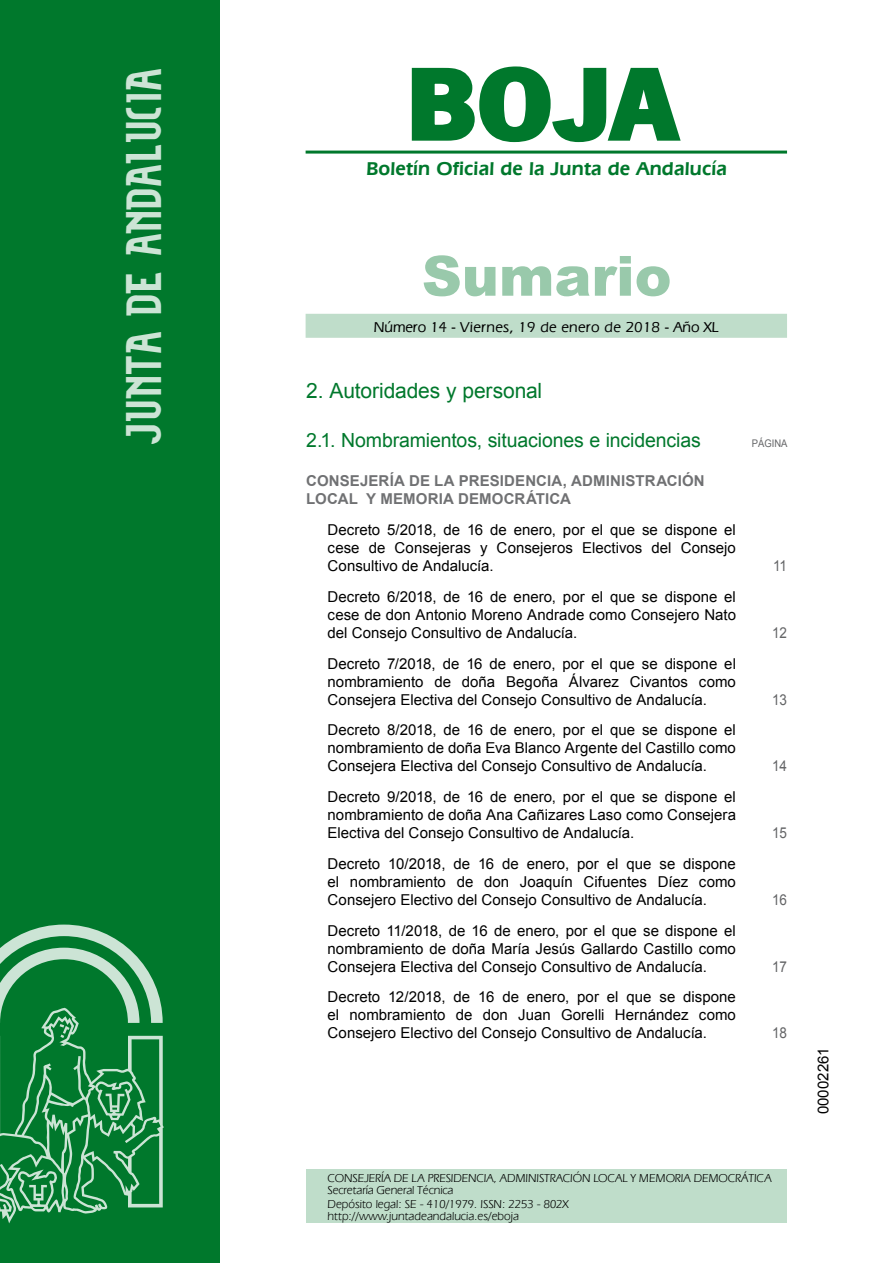
<style>
.page{position:relative;width:893px;height:1263px;background:#fff}
.page>*{position:absolute;margin:0;border:0;box-sizing:border-box;transform-origin:0 0}
.t1{font:700 105px "News Got T";color:#00782c;scale:1.14 1}
.t2{font:900 55.5px "Arial";color:#99c9ab}
.t3{font:27px "Alfabeto Andaluz Nuevo";color:#cce4d5}
.t4{font:21px "Arial";letter-spacing:-.01em;color:#00782c}
.t5{font:19.5px "Arial";letter-spacing:-.01em;color:#00782c}
.t6{font:600 19.5px "Eras IT Cby BT";letter-spacing:.01em;color:#00782c}
.t7{font:15px/18px "Arial";color:#000;text-align:justify}
.t8{font:700 15px/18px "Arial";letter-spacing:.01em;color:#707173}
.t9{font:500 15px "Eras IT Cby BT";letter-spacing:.025em;color:#000}
.t10{font:15px "Arial";color:#646567;scale:.9 1}
.t11{font:12px/12px "Eras IT Cby BT";letter-spacing:-.01em;color:#000}
.t12{font:10.5px "Arial";color:#646567;scale:.9 1}
</style>
<div class="page">
<hr style="left:305px;top:151px;width:482px;height:3px;background:#00782c">
<div style="left:305px;top:314px;width:482px;height:24px;background:#bfddca"></div>
<div style="left:0;top:0;width:219px;height:1263px;background:#00782c"></div>
<svg style="left:0;top:925px;width:164px;height:298px"></svg>
<svg style="left:411px;top:66px;width:270px;height:77px"></svg>
<div style="left:306px;top:1169px;width:481px;height:54px;background:#bfddca"></div>
<h3 class="t3" style="left:136px;top:446px;width:379px;rotate:-90deg">JUNTA DE ANDALUCIA</h3>
<h1 class="t1" style="left:405px;top:42px;width:240px">BOJA</h1>
<h3 class="t6" style="left:366px;top:157px;width:362px">Boletín Oficial de la Junta de Andalucía</h3>
<h2 class="t2" style="left:422px;top:236px;width:251px">Sumario</h2>
<p class="t9" style="left:374px;top:317px;width:346px">Número 14 - Viernes, 19 de enero de 2018 - Año XL</p>
<h3 class="t4" style="left:306px;top:377px;width:237px">2. Autoridades y personal</h3>
<h3 class="t5" style="left:306px;top:427px;width:396px">2.1. Nombramientos, situaciones e incidencias</h3>
<p class="t12" style="left:751px;top:436px;width:41px">PÁGINA</p>
<p class="t8" style="left:306px;top:473px;width:400px">CONSEJERÍA DE LA PRESIDENCIA, ADMINISTRACIÓN<br>LOCAL Y MEMORIA DEMOCRÁTICA</p>
<p class="t7" style="left:327px;top:521px;width:410px">Decreto 5/2018, de 16 de enero, por el que se dispone el cese de Consejeras y Consejeros Electivos del Consejo Consultivo de Andalucía.</p>
<p class="t10" style="left:773px;top:556px;width:17px">11</p>
<p class="t7" style="left:327px;top:588px;width:410px">Decreto 6/2018, de 16 de enero, por el que se dispone el cese de don Antonio Moreno Andrade como Consejero Nato del Consejo Consultivo de Andalucía.</p>
<p class="t7" style="left:327px;top:655px;width:410px">Decreto 7/2018, de 16 de enero, por el que se dispone el nombramiento de doña Begoña Álvarez Civantos como Consejera Electiva del Consejo Consultivo de Andalucía.</p>
<p class="t7" style="left:327px;top:721px;width:410px">Decreto 8/2018, de 16 de enero, por el que se dispone el nombramiento de doña Eva Blanco Argente del Castillo como Consejera Electiva del Consejo Consultivo de Andalucía.</p>
<p class="t7" style="left:327px;top:788px;width:410px">Decreto 9/2018, de 16 de enero, por el que se dispone el nombramiento de doña Ana Cañizares Laso como Consejera Electiva del Consejo Consultivo de Andalucía.</p>
<p class="t7" style="left:327px;top:855px;width:410px">Decreto 10/2018, de 16 de enero, por el que se dispone el nombramiento de don Joaquín Cifuentes Díez como Consejero Electivo del Consejo Consultivo de Andalucía.</p>
<p class="t7" style="left:327px;top:922px;width:410px">Decreto 11/2018, de 16 de enero, por el que se dispone el nombramiento de doña María Jesús Gallardo Castillo como Consejera Electiva del Consejo Consultivo de Andalucía.</p>
<p class="t7" style="left:327px;top:988px;width:410px">Decreto 12/2018, de 16 de enero, por el que se dispone el nombramiento de don Juan Gorelli Hernández como Consejero Electivo del Consejo Consultivo de Andalucía.</p>
<p class="t10" style="left:772px;top:623px;width:18px">12</p>
<p class="t10" style="left:772px;top:690px;width:18px">13</p>
<p class="t10" style="left:772px;top:756px;width:18px">14</p>
<p class="t10" style="left:772px;top:823px;width:18px">15</p>
<p class="t10" style="left:772px;top:890px;width:18px">16</p>
<p class="t10" style="left:772px;top:957px;width:18px">17</p>
<p class="t10" style="left:772px;top:1023px;width:18px">18</p>
<p class="t11" style="left:327px;top:1171px;width:445px">CONSEJERÍA DE LA PRESIDENCIA, ADMINISTRACIÓN LOCAL Y MEMORIA DEMOCRÁTICA<br>Secretaría General Técnica</p>
<p class="t11" style="left:327px;top:1198px;width:243px">Depósito legal: SE - 410/1979. ISSN: 2253 - 802X http://www.juntadeandalucia.es/eboja</p>
<p class="t7" style="left:814px;top:1114px;width:68px;rotate:-90deg">00002261</p>
</div>
